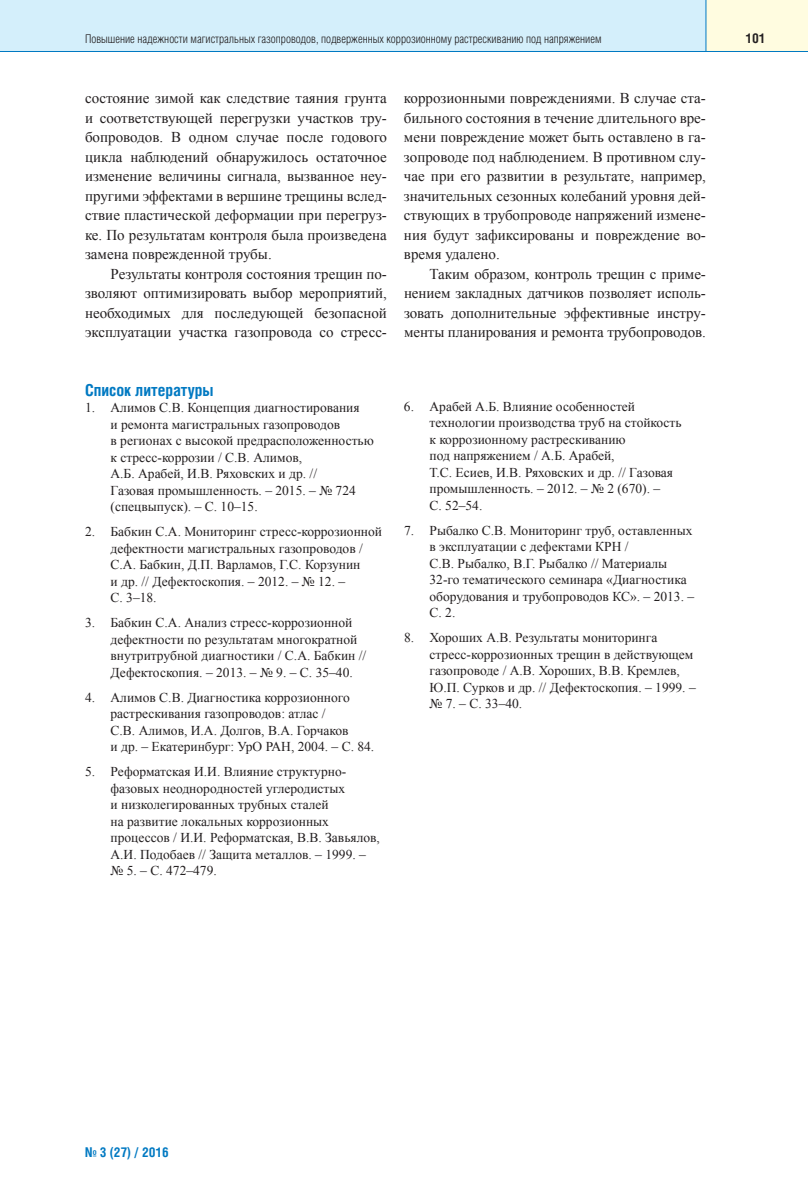
<style>
.page{position:relative;width:808px;height:1191px;background:#fff}
.page>*{position:absolute;margin:0;border:0;box-sizing:border-box;transform-origin:0 0}
.t1{font:700 16.5px "Helios Cond";color:#0079c2}
.t2{font:15px/19.5px "Times New Roman";color:#231f20;text-align:justify}
.t3{font:13.5px/16.5px "Times New Roman";color:#231f20}
.t4{font:700 13.5px "Helios Cond";color:#0079c2}
.t5{font:700 13.5px "Helios Cond";color:#231f20}
.t6{font:300 12px "Helios Cond";color:#231f20}
</style>
<div class="page">
<div style="left:0;top:0;width:706px;height:51px;background:#d4effb"></div>
<div style="left:706px;top:0;width:102px;height:51px;background:#fffce0"></div>
<hr style="left:0;top:51px;width:808px;height:1px;background:#0079c2">
<hr style="left:705px;top:0;width:1px;height:51px;background:#0079c2">
<p class="t6" style="left:85px;top:34px;width:518px">Повышение надежности магистральных газопроводов, подверженных коррозионному растрескиванию под напряжением</p>
<p class="t5" style="left:746px;top:33px;width:21px">101</p>
<p class="t2" style="left:85px;top:88px;width:303px">состояние зимой как следствие таяния грунта и соответствующей перегрузки участков тру&shy;бопроводов. В одном случае после годового цикла наблюдений обнаружилось остаточное изменение величины сигнала, вызванное неу&shy;пругими эффектами в вершине трещины вслед&shy;ствие пластической деформации при перегруз&shy;ке. По результатам контроля была произведена замена поврежденной трубы.</p>
<p class="t2" style="left:85px;top:264px;width:303px;text-indent:26px">Результаты контроля состояния трещин по&shy;зволяют оптимизировать выбор мероприятий, необходимых для последующей безопасной эксплуатации участка газопровода со стресс-</p>
<p class="t2" style="left:404px;top:88px;width:303px">коррозионными повреждениями. В случае ста&shy;бильного состояния в течение длительного вре&shy;мени повреждение может быть оставлено в га&shy;зопроводе под наблюдением. В противном слу&shy;чае при его развитии в результате, например, значительных сезонных колебаний уровня дей&shy;ствующих в трубопроводе напряжений измене&shy;ния будут зафиксированы и повреждение во&shy;время удалено.</p>
<p class="t2" style="left:404px;top:264px;width:303px;text-indent:26px">Таким образом, контроль трещин с приме&shy;нением закладных датчиков позволяет исполь&shy;зовать дополнительные эффективные инстру&shy;менты планирования и ремонта трубопроводов.</p>
<p class="t1" style="left:85px;top:384px;width:130px">Список литературы</p>
<p class="t3" style="left:111px;top:399px;width:265px;text-indent:-26px">1. Алимов С.В. Концепция диагностирования<br>и ремонта магистральных газопроводов<br>в регионах с высокой предрасположенностью к стресс-коррозии / С.В. Алимов,<br>А.Б. Арабей, И.В. Ряховских и др. //<br>Газовая промышленность. – 2015. – № 724 (спецвыпуск). – С. 10–15.</p>
<p class="t3" style="left:111px;top:523px;width:273px;text-indent:-26px">2. Бабкин С.А. Мониторинг стресс-коррозионной дефектности магистральных газопроводов / С.А. Бабкин, Д.П. Варламов, Г.С. Корзунин<br>и др. // Дефектоскопия. – 2012. – № 12. –<br>С. 3–18.</p>
<p class="t3" style="left:111px;top:614px;width:257px;text-indent:-26px">3. Бабкин С.А. Анализ стресс-коррозионной дефектности по результатам многократной внутритрубной диагностики / С.А. Бабкин // Дефектоскопия. – 2013. – № 9. – С. 35–40.</p>
<p class="t3" style="left:111px;top:689px;width:265px;text-indent:-26px">4. Алимов С.В. Диагностика коррозионного растрескивания газопроводов: атлас /<br>С.В. Алимов, И.А. Долгов, В.А. Горчаков<br>и др. – Екатеринбург: УрО РАН, 2004. – С. 84.</p>
<p class="t3" style="left:111px;top:763px;width:271px;text-indent:-26px">5. Реформатская И.И. Влияние структурно&shy;фазовых неоднородностей углеродистых<br>и низколегированных трубных сталей<br>на развитие локальных коррозионных процессов / И.И. Реформатская, В.В. Завьялов, А.И. Подобаев // Защита металлов. – 1999. – № 5. – С. 472–479.</p>
<p class="t3" style="left:429px;top:398px;width:254px;text-indent:-26px">6. Арабей А.Б. Влияние особенностей технологии производства труб на стойкость к коррозионному растрескиванию<br>под напряжением / А.Б. Арабей,<br>Т.С. Есиев, И.В. Ряховских и др. // Газовая промышленность. – 2012. – № 2 (670). –<br>С. 52–54.</p>
<p class="t3" style="left:429px;top:522px;width:266px;text-indent:-26px">7. Рыбалко С.В. Мониторинг труб, оставленных в эксплуатации с дефектами КРН /<br>С.В. Рыбалко, В.Г. Рыбалко // Материалы 32-го тематического семинара «Диагностика оборудования и трубопроводов КС». – 2013. – С. 2.</p>
<p class="t3" style="left:429px;top:629px;width:268px;text-indent:-26px">8. Хороших А.В. Результаты мониторинга стресс-коррозионных трещин в действующем газопроводе / А.В. Хороших, В.В. Кремлев, Ю.П. Сурков и др. // Дефектоскопия. – 1999. – № 7. – С. 33–40.</p>
<p class="t4" style="left:85px;top:1147px;width:85px">№ 3 (27) / 2016</p>
</div>
